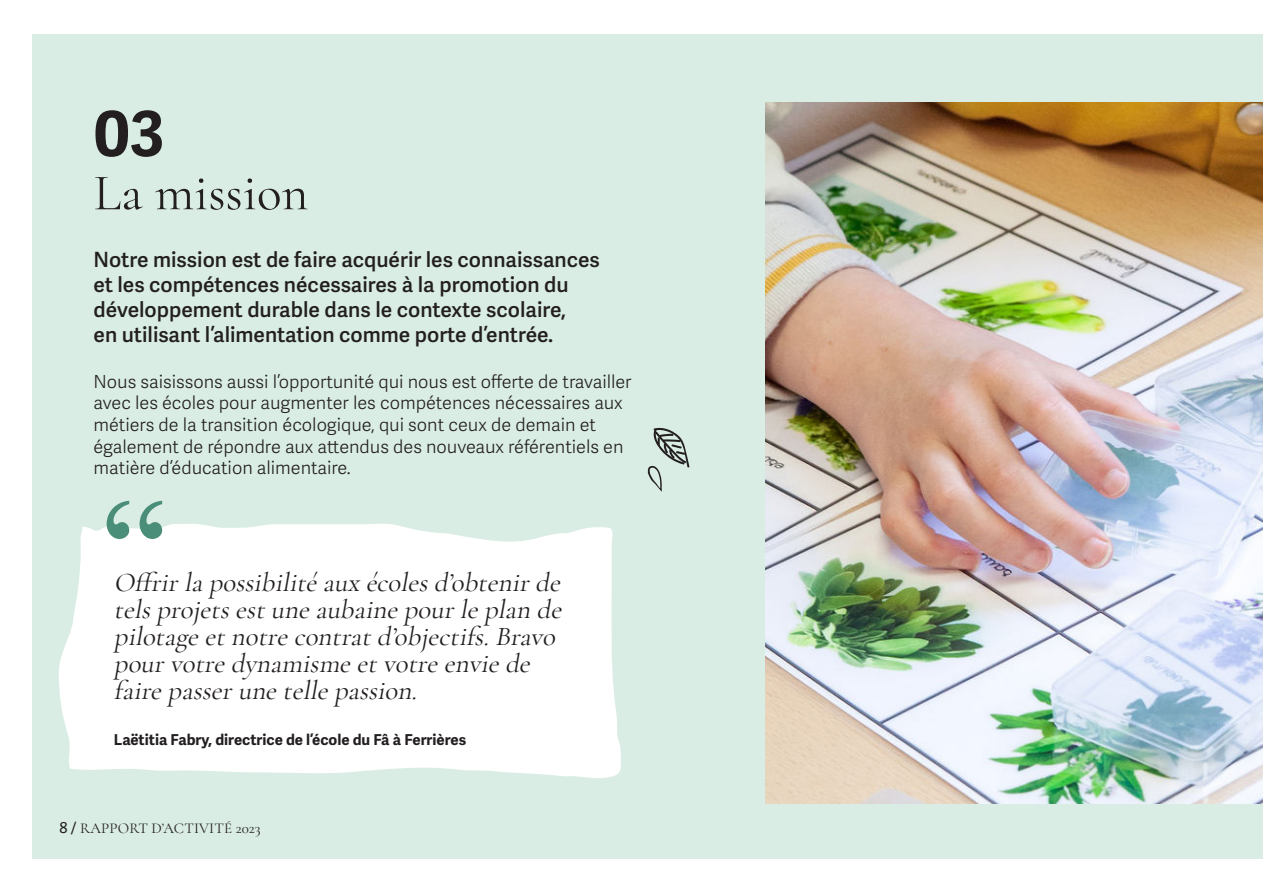
<style>
.page{position:relative;width:1263px;height:893px;background:#fff}
.page>*{position:absolute;margin:0;border:0;box-sizing:border-box;transform-origin:0 0}
.t1{font:147.6px "Lao MN";color:#4a8e79}
.t2{font:700 62.25px "Adelle Sans";color:#231f20}
.t3{font:51.6px "Cormorant Garamond";color:#231f20}
.t4{font:italic 27px/27px "Cormorant Garamond";color:#231f20}
.t5{font:600 21px/25.2px "Adelle Sans";color:#231f20}
.t6{font:300 18px/21.6px "Adelle Sans";color:#231f20}
.t7{font:700 15px "Adelle Sans";color:#231f20}
.t8{font:15px "Cormorant Garamond";letter-spacing:.01em;color:#231f20}
.s1{font-family:"Adelle Sans"}
</style>
<div class="page">
<div style="left:33px;top:34px;width:1230px;height:825px;background:#d9ede4"></div>
<img style="left:765px;top:102px;width:498px;height:702px">
<svg style="left:59px;top:523px;width:562px;height:255px;background:#fbfdfc"></svg>
<svg style="left:647px;top:427px;width:43px;height:65px"></svg>
<p class="t2" style="left:94px;top:96px;width:72px">03</p>
<p class="t3" style="left:94px;top:161px;width:216px">La mission</p>
<p class="t5" style="left:94px;top:247px;width:508px">Notre mission est de faire acquérir les connaissances et les compétences nécessaires à la promotion du développement durable dans le contexte scolaire,<br>en utilisant l’alimentation comme porte d’entrée.</p>
<p class="t6" style="left:94px;top:371px;width:539px">Nous saisissons aussi l’opportunité qui nous est offerte de travailler avec les écoles pour augmenter les compétences nécessaires aux métiers de la transition écologique, qui sont ceux de demain et également de répondre aux attendus des nouveaux référentiels en matière d’éducation alimentaire.</p>
<p class="t1" style="left:101px;top:466px;width:67px">‘‘</p>
<p class="t4" style="left:114px;top:569px;width:455px">Offrirla p ossibilité aux écolesd’obtenirde telsprojetsestune aubaine p ourle plan de pilotage etnotre contratd’objectifs.Bravo p ourvotre dynamisme etvotre envie de faire p asserune telle p assion.</p>
<p class="t7" style="left:114px;top:730px;width:354px">Laëtitia Fabry, directrice de l’école du Fâ à Ferrières</p>
<p class="t8" style="left:60px;top:819px;width:203px"><span class="s1">8 /</span> RAPPORT D’ACTIVITÉ 2023</p>
</div>
